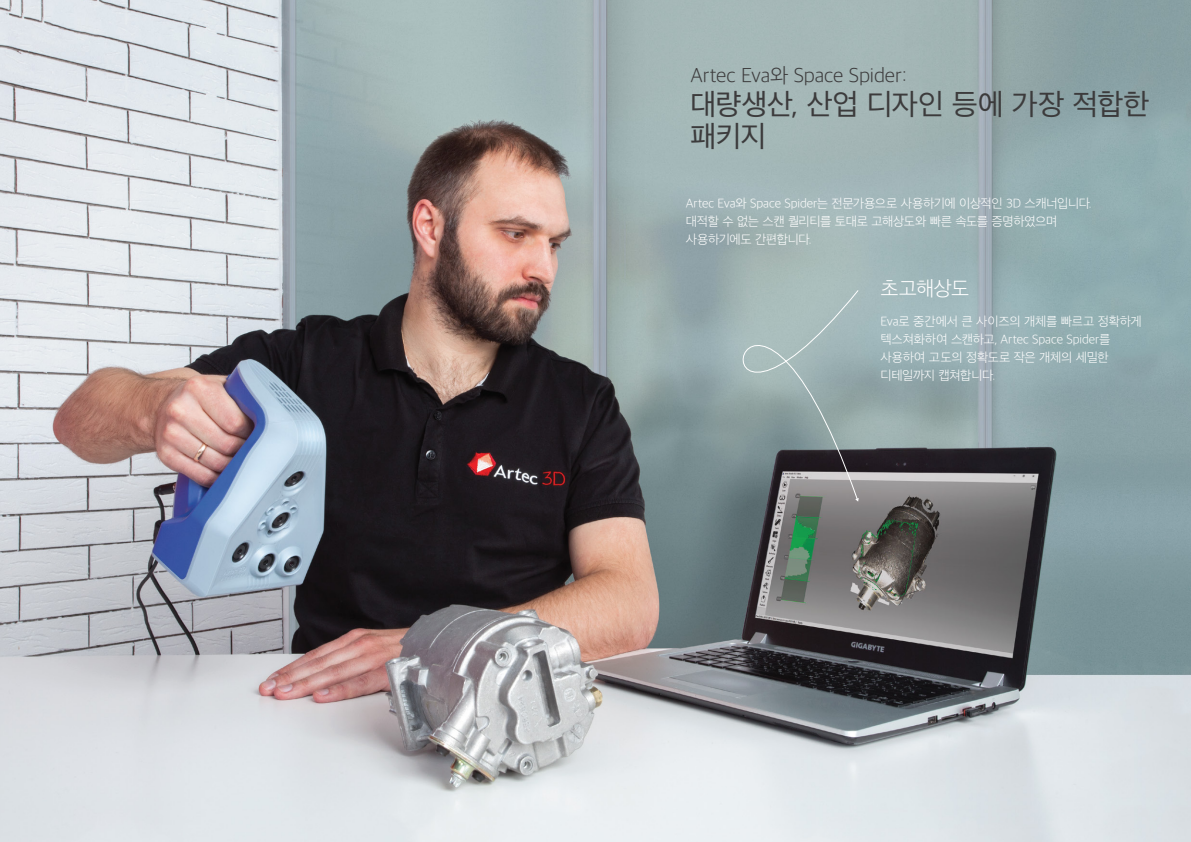
<style>
.page{position:relative;width:1191px;height:842px;background:#fff}
.page>*{position:absolute;margin:0;border:0;box-sizing:border-box;transform-origin:0 0}
.t1{font:30px/32px "Apple SD Gothic Neo";letter-spacing:-.01em;color:#3c3b3c}
.t2{font:200 21px "Apple SD Gothic Neo";letter-spacing:-.005em;color:#3c3b3c}
.t3{font:200 21px "Apple SD Gothic Neo";letter-spacing:-.03em;color:#fff}
.t4{font:200 13px/18px "Apple SD Gothic Neo";letter-spacing:-.02em;color:#fff}
</style>
<div class="page">
<img style="left:0;top:0;width:1191px;height:842px">
<svg style="left:674px;top:164px;width:185px;height:353px;background:#93a4a6"></svg>
<svg style="left:855px;top:498px;width:3px;height:4px"></svg>
<h2 class="t2" style="left:690px;top:64px;width:218px">Artec Eva와 Space Spider:</h2>
<h1 class="t1" style="left:690px;top:90px;width:460px">대량생산, 산업 디자인 등에 가장 적합한 패키지</h1>
<p class="t4" style="left:686px;top:195px;width:407px">Artec Eva와 Space Spider는 전문가용으로 사용하기에 이상적인 3D 스캐너입니다. 대적할 수 없는 스캔 퀄리티를 토대로 고해상도와 빠른 속도를 증명하였으며 사용하기에도 간편합니다.</p>
<h2 class="t3" style="left:880px;top:277px;width:90px">초고해상도</h2>
<p class="t4" style="left:880px;top:313px;width:263px">Eva로 중간에서 큰 사이즈의 개체를 빠르고 정확하게 텍스쳐화하여 스캔하고, Artec Space Spider를 사용하여 고도의 정확도로 작은 개체의 세밀한 디테일까지 캡쳐합니다.</p>
</div>
